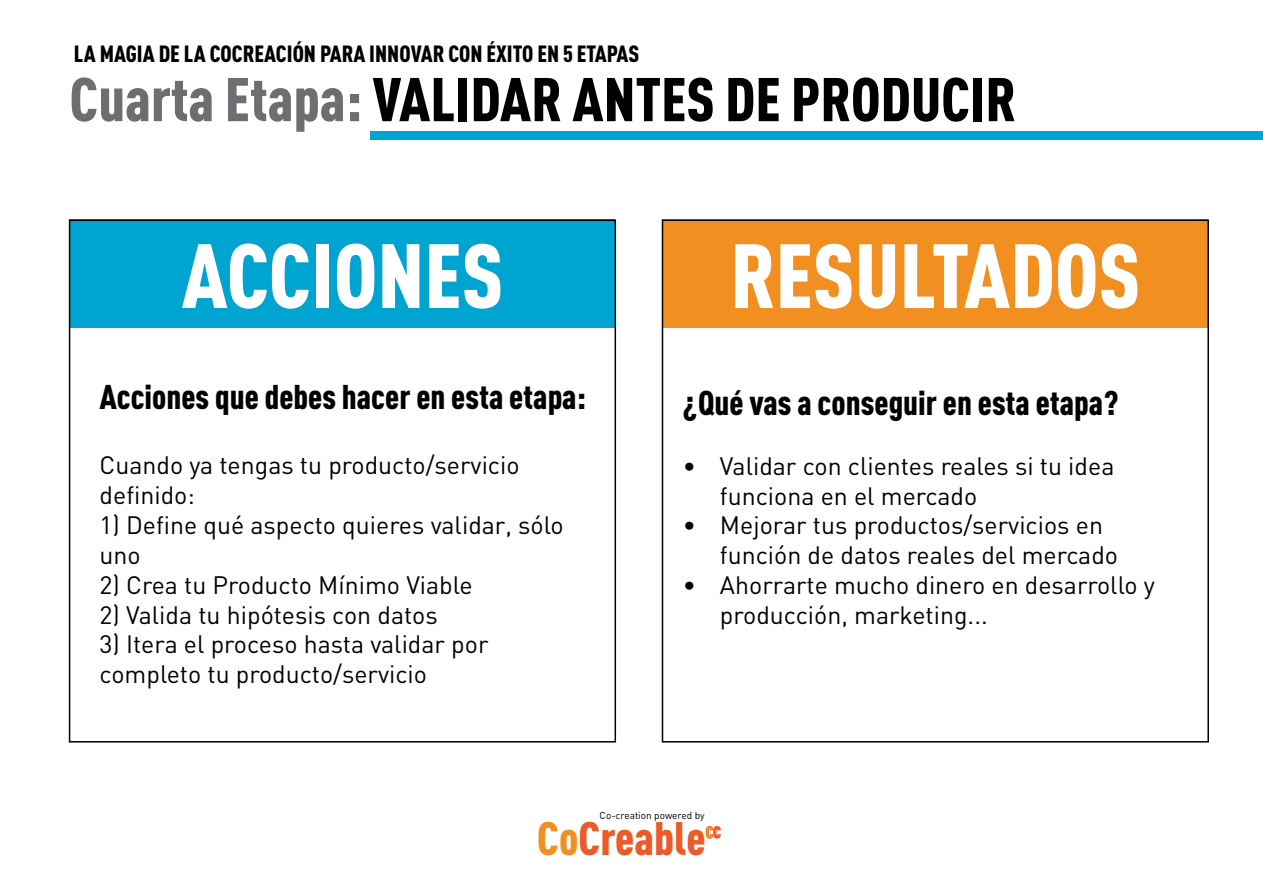
<style>
.page{position:relative;width:1263px;height:893px;background:#fff}
.page>*{position:absolute;margin:0;border:0;box-sizing:border-box;transform-origin:0 0}
.t1{font:900 89.55px "DIN Cond";color:#fff}
.t2{font:900 60.75px "DIN Cond";color:#000}
.t3{font:900 46.2px "DIN Cond";color:#ec5a29}
.t4{font:900 33.9px "DIN Cond";color:#000}
.t5{font:24.9px/29.8px "DIN";color:#000}
.t6{font:900 23.1px "DIN Cond";color:#000}
.t7{font:900 15.9px "DIN Cond";color:#f18f20}
.t8{font:10.05px "DIN";color:#000}
.s1{color:#6d6e71}
.s2{color:#f18f20}
.s3{color:#ec5a29}
</style>
<div class="page">
<svg style="left:706px;top:826px;width:15px;height:12px"></svg>
<div style="left:70px;top:219px;width:545px;height:109px;background:#00a4d0"></div>
<div style="left:662px;top:219px;width:546px;height:109px;background:#f18f20"></div>
<div style="left:69px;top:219px;width:547px;height:523px;border:2px solid #000"></div>
<div style="left:662px;top:219px;width:547px;height:523px;border:2px solid #000"></div>
<div style="left:370px;top:131px;width:893px;height:9px;background:#00a4d0"></div>
<p class="t6" style="left:74px;top:40px;width:567px">LA MAGIA DE LA COCREACIÓN PARA INNOVAR CON ÉXITO EN 5 ETAPAS</p>
<h2 class="t2" style="left:70px;top:61px;width:948px"><span class="s1">Cuarta Etapa:</span> VALIDAR ANTES DE PRODUCIR</h2>
<h1 class="t1" style="left:181px;top:220px;width:323px">ACCIONES</h1>
<h1 class="t1" style="left:730px;top:220px;width:412px">RESULTADOS</h1>
<h3 class="t4" style="left:100px;top:376px;width:488px">Acciones que debes hacer en esta etapa:</h3>
<p class="t5" style="left:100px;top:450px;width:422px">Cuando ya tengas tu producto/servicio definido:</p>
<p class="t5" style="left:100px;top:510px;width:466px">1) Define qué aspecto quieres validar, sólo uno</p>
<p class="t5" style="left:100px;top:569px;width:375px">2) Crea tu Producto Mínimo Viable</p>
<p class="t5" style="left:100px;top:599px;width:340px">2) Valida tu hipótesis con datos</p>
<p class="t5" style="left:100px;top:629px;width:390px">3) Itera el proceso hasta validar por completo tu producto/servicio</p>
<h3 class="t4" style="left:683px;top:382px;width:437px">¿Qué vas a conseguir en esta etapa?</h3>
<p class="t5" style="left:720px;top:450px;width:396px;text-indent:-37px">• Validar con clientes reales si tu idea funciona en el mercado</p>
<p class="t5" style="left:720px;top:510px;width:400px;text-indent:-37px">• Mejorar tus productos/servicios en función de datos reales del mercado</p>
<p class="t5" style="left:720px;top:570px;width:437px;text-indent:-37px">• Ahorrarte mucho dinero en desarrollo y producción, marketing...</p>
<p class="t8" style="left:600px;top:809px;width:107px">Co-creation powered by</p>
<h3 class="t3" style="left:537px;top:810px;width:170px"><span class="s2">Co</span>Creable</h3>
<p class="t7" style="left:706px;top:822px;width:17px">C<span class="s3">C</span></p>
</div>
